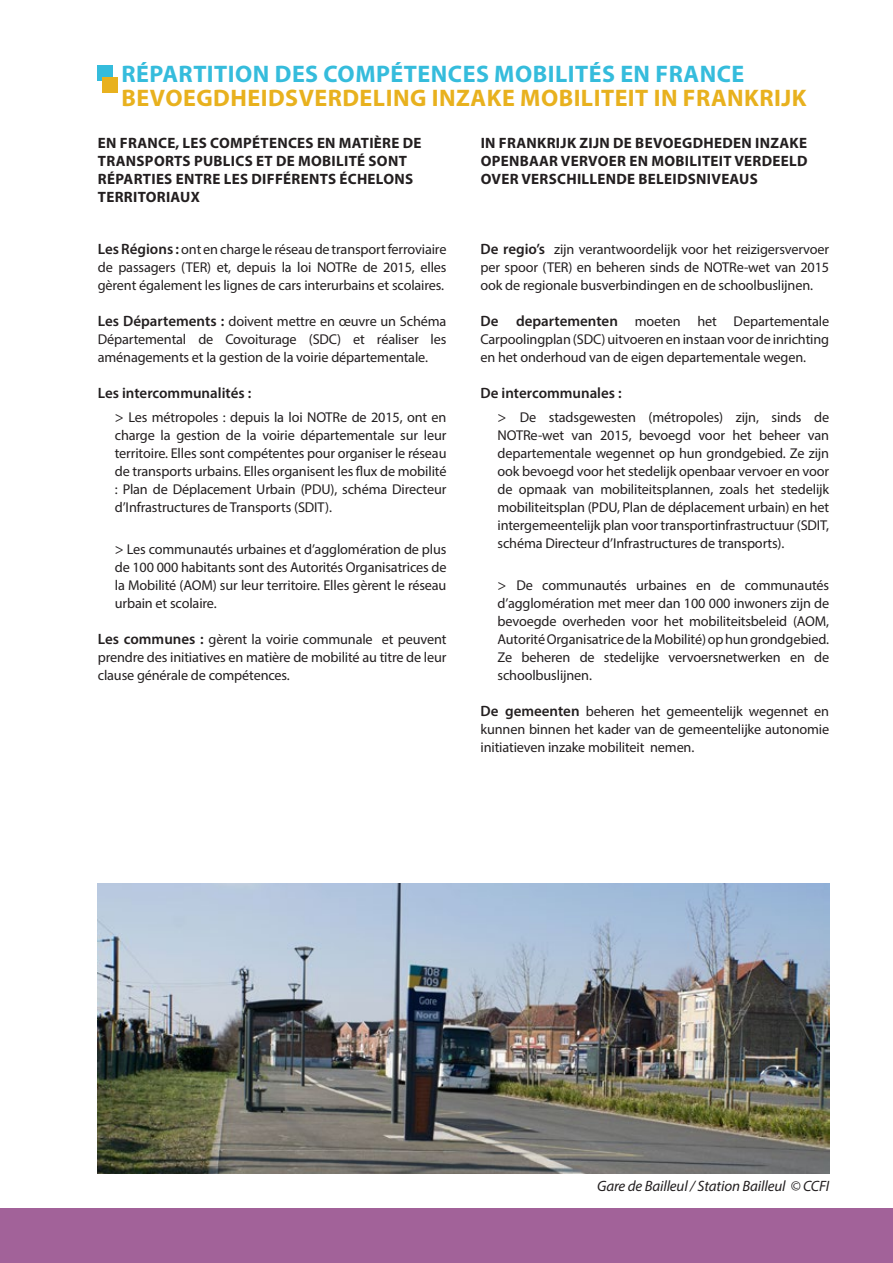
<style>
.page{position:relative;width:893px;height:1263px;background:#fff}
.page>*{position:absolute;margin:0;border:0;box-sizing:border-box;transform-origin:0 0}
.t1{font:700 24px/24px "Myriad Pro";letter-spacing:.02em;color:#e8b11e}
.t2{font:700 15px/18px "Myriad Pro";letter-spacing:.02em;color:#231f20}
.t3{font:600 15px "Myriad Pro";color:#231f20}
.t4{font:italic 15px "Myriad Pro";letter-spacing:-.01em;color:#231f20}
.t5{font:14.25px/18px "Myriad Pro";letter-spacing:-.01em;color:#231f20;text-align:justify}
.s1{color:#35bcdc}
.s2{font-weight:600;font-size:15px}
.s3{font-size:15px}
</style>
<div class="page">
<div style="left:98px;top:66px;width:15px;height:15px;background:#35bcdc"></div>
<div style="left:103px;top:77px;width:15px;height:15px;background:#e8b11e"></div>
<img style="left:98px;top:883px;width:731px;height:290px">
<div style="left:0;top:1209px;width:893px;height:54px;background:#a26299"></div>
<p class="t1" style="left:121px;top:61px;width:687px"><span class="s1">RÉPARTITION DES COMPÉTENCES MOBILITÉS EN FRANCE<br></span>BEVOEGDHEIDSVERDELING INZAKE MOBILITEIT IN FRANKRIJK</p>
<p class="t2" style="left:98px;top:134px;width:325px">EN FRANCE, LES COMPÉTENCES EN MATIÈRE DE TRANSPORTS PUBLICS ET DE MOBILITÉ SONT RÉPARTIES ENTRE LES DIFFÉRENTS ÉCHELONS TERRITORIAUX</p>
<p class="t2" style="left:481px;top:134px;width:328px;text-align:justify">IN FRANKRIJK ZIJN DE BEVOEGDHEDEN INZAKE OPENBAAR VERVOER EN MOBILITEIT VERDEELD OVER VERSCHILLENDE BELEIDSNIVEAUS</p>
<p class="t5" style="left:98px;top:240px;width:350px"><span class="s2">Les Régions :</span> ont en charge le réseau de transport ferroviaire de passagers (TER) et, depuis la loi NOTRe de 2015, elles gèrent également les lignes de cars interurbains et scolaires.</p>
<p class="t5" style="left:98px;top:312px;width:350px"><span class="s2">Les Départements :</span> doivent mettre en œuvre un Schéma Départemental de Covoiturage (SDC) et réaliser les aménagements et la gestion de la voirie départementale.</p>
<p class="t3" style="left:98px;top:383px;width:155px">Les intercommunalités :</p>
<p class="t5" style="left:115px;top:408px;width:333px"><span class="s3">&gt;</span> Les métropoles : depuis la loi NOTRe de 2015, ont en charge la gestion de la voirie départementale sur leur territoire. Elles sont compétentes pour organiser le réseau de transports urbains. Elles organisent les flux de mobilité : Plan de Déplacement Urbain (PDU), schéma Directeur d’Infrastructures de Transports (SDIT).</p>
<p class="t5" style="left:115px;top:540px;width:333px"><span class="s3">&gt;</span> Les communautés urbaines et d’agglomération de plus de 100 000 habitants sont des Autorités Organisatrices de la Mobilité (AOM) sur leur territoire. Elles gèrent le réseau urbain et scolaire.</p>
<p class="t5" style="left:98px;top:630px;width:350px"><span class="s2">Les communes :</span> gèrent la voirie communale et peuvent prendre des initiatives en matière de mobilité au titre de leur clause générale de compétences.</p>
<p class="t5" style="left:480px;top:240px;width:350px"><span class="s2">De regio’s</span> zijn verantwoordelijk voor het reizigersvervoer per spoor (TER) en beheren sinds de NOTRe-wet van 2015 ook de regionale busverbindingen en de schoolbuslijnen.</p>
<p class="t5" style="left:480px;top:312px;width:350px"><span class="s2">De departementen</span> moeten het Departementale Carpoolingplan (SDC) uitvoeren en instaan voor de inrichting en het onderhoud van de eigen departementale wegen.</p>
<p class="t3" style="left:480px;top:383px;width:143px">De intercommunales :</p>
<p class="t5" style="left:497px;top:408px;width:333px"><span class="s3">&gt;</span> De stadsgewesten (métropoles) zijn, sinds de NOTRe-wet van 2015, bevoegd voor het beheer van departementale wegennet op hun grondgebied. Ze zijn ook bevoegd voor het stedelijk openbaar vervoer en voor de opmaak van mobiliteitsplannen, zoals het stedelijk mobiliteitsplan (PDU, Plan de déplacement urbain) en het intergemeentelijk plan voor transportinfrastructuur (SDIT, schéma Directeur d’Infrastructures de transports).</p>
<p class="t5" style="left:497px;top:576px;width:333px"><span class="s3">&gt;</span> De communautés urbaines en de communautés d’agglomération met meer dan 100 000 inwoners zijn de bevoegde overheden voor het mobiliteitsbeleid (AOM, Autorité Organisatrice de la Mobilité) op hun grondgebied.<br>Ze beheren de stedelijke vervoersnetwerken en de schoolbuslijnen.</p>
<p class="t5" style="left:480px;top:702px;width:350px"><span class="s2">De gemeenten</span> beheren het gemeentelijk wegennet en kunnen binnen het kader van de gemeentelijke autonomie initiatieven inzake mobiliteit nemen.</p>
<p class="t4" style="left:597px;top:1176px;width:234px">Gare de Bailleul / Station Bailleul © CCFI</p>
</div>
